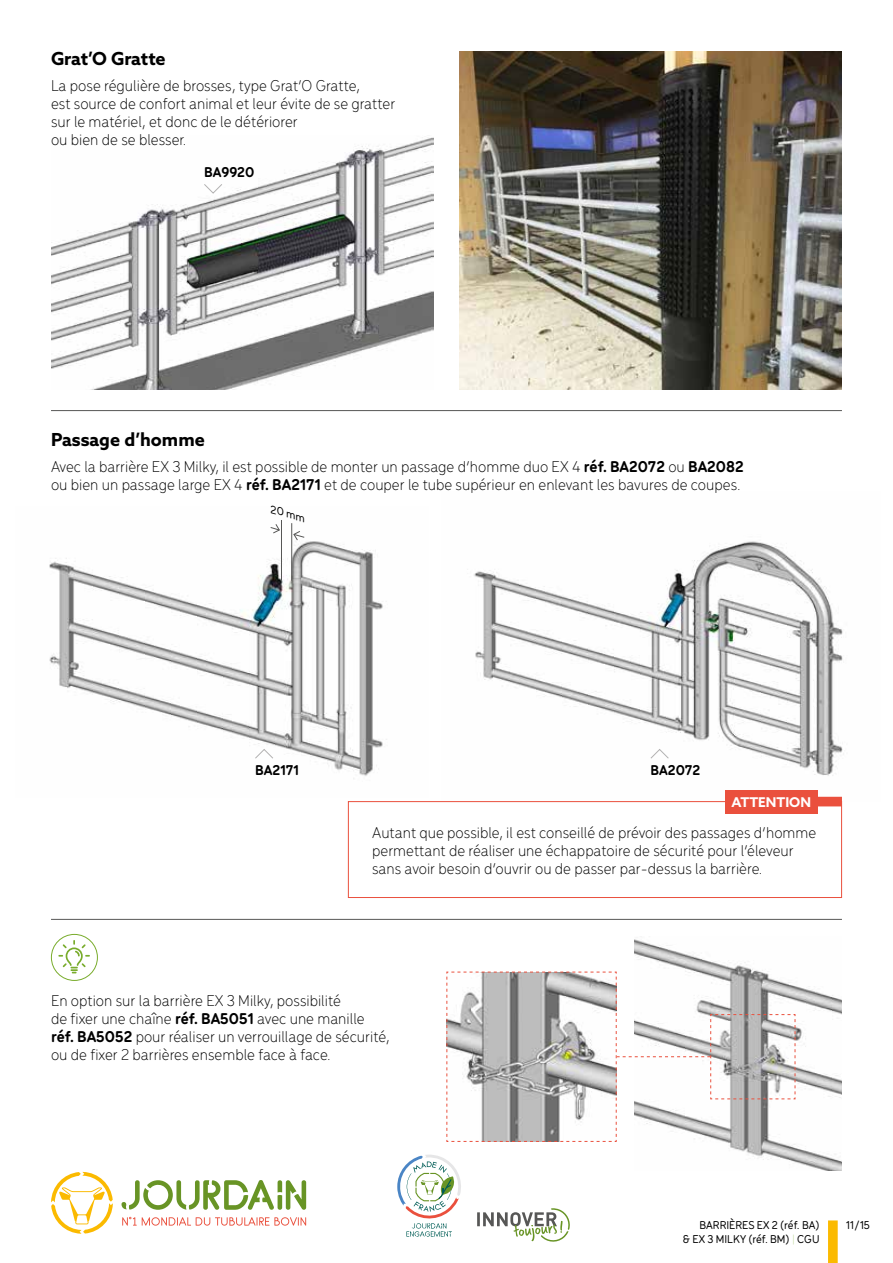
<style>
.page{position:relative;width:893px;height:1263px;background:#fff}
.page>*{position:absolute;margin:0;border:0;box-sizing:border-box;transform-origin:0 0}
.t1{font:700 18px "Azo Sans";color:#000}
.t2{font:300 16.5px/18px "Menco";color:#000}
.t3{font:700 15px "Menco";color:#000}
.t4{font:700 13.5px "Azo Sans";color:#fff}
.t5{font:500 12px "Menco";color:#000}
.t6{font:italic 500 11.55px "Menco";color:#000;scale:1.08 1}
.s1{font-weight:700}
.s2{font-weight:100;color:#79ac2c}
</style>
<div class="page">
<div style="left:828px;top:1220px;width:10px;height:43px;background:#fbba00"></div>
<svg style="left:122px;top:1217px;width:184px;height:8px"></svg>
<svg style="left:122px;top:1180px;width:184px;height:30px"></svg>
<svg style="left:51px;top:1172px;width:62px;height:62px"></svg>
<svg style="left:477px;top:1208px;width:93px;height:34px"></svg>
<svg style="left:397px;top:1155px;width:64px;height:81px"></svg>
<img style="left:635px;top:939px;width:207px;height:231px">
<img style="left:49px;top:523px;width:338px;height:256px">
<img style="left:474px;top:541px;width:370px;height:261px">
<img style="left:51px;top:137px;width:383px;height:252px">
<img style="left:459px;top:51px;width:383px;height:338px">
<hr style="left:51px;top:410px;width:791px;height:1px;background:#575756">
<hr style="left:51px;top:919px;width:791px;height:1px;background:#575756">
<svg style="left:203px;top:183px;width:20px;height:11px"></svg>
<svg style="left:650px;top:748px;width:19px;height:11px"></svg>
<svg style="left:254px;top:748px;width:20px;height:11px"></svg>
<div style="left:348px;top:801px;width:494px;height:97px;border:1px solid #ea503d"></div>
<div style="left:758px;top:797px;width:84px;height:9px;background:#ea503d"></div>
<div style="left:725px;top:790px;width:92px;height:23px;background:#ea503d"></div>
<div style="left:51px;top:934px;width:47px;height:47px;border:1px solid #79ac2c;border-radius:50%"></div>
<svg style="left:58px;top:940px;width:32px;height:33px"></svg>
<svg style="left:446px;top:971px;width:350px;height:171px"></svg>
<hr style="left:291px;top:523px;width:1px;height:58px;background:#575756">
<hr style="left:281px;top:520px;width:1px;height:61px;background:#575756">
<svg style="left:293px;top:531px;width:12px;height:10px"></svg>
<svg style="left:270px;top:524px;width:10px;height:10px"></svg>
<p class="t1" style="left:51px;top:47px;width:116px">Grat’O Gratte</p>
<p class="t2" style="left:51px;top:76px;width:346px">La pose régulière de brosses, type Grat’O Gratte,<br>est source de confort animal et leur évite de se gratter sur le matériel, et donc de le détériorer<br>ou bien de se blesser.</p>
<p class="t3" style="left:204px;top:161px;width:52px">BA9920</p>
<p class="t1" style="left:51px;top:428px;width:155px">Passage d’homme</p>
<p class="t2" style="left:51px;top:457px;width:694px">Avec la barrière EX 3 Milky, il est possible de monter un passage d’homme duo EX 4 <span class="s1">réf. BA2072</span> ou <span class="s1">BA2082 </span>ou bien un passage large EX 4 <span class="s1">réf. BA2171</span> et de couper le tube supérieur en enlevant les bavures de coupes.</p>
<p class="t6" style="left:274px;top:501px;width:35px;rotate:15deg">20 mm</p>
<p class="t3" style="left:255px;top:759px;width:46px">BA2171</p>
<p class="t3" style="left:651px;top:759px;width:51px">BA2072</p>
<p class="t4" style="left:732px;top:793px;width:81px">ATTENTION</p>
<p class="t2" style="left:372px;top:822px;width:446px">Autant que possible, il est conseillé de prévoir des passages d’homme permettant de réaliser une échappatoire de sécurité pour l’éleveur sans avoir besoin d’ouvrir ou de passer par-dessus la barrière.</p>
<p class="t2" style="left:51px;top:990px;width:340px">En option sur la barrière EX 3 Milky, possibilité<br>de fixer une chaîne <span class="s1">réf. BA5051</span> avec une manille <span class="s1">réf. BA5052</span> pour réaliser un verrouillage de sécurité, ou de fixer 2 barrières ensemble face à face.</p>
<p class="t5" style="left:699px;top:1217px;width:121px">BARRIÈRES EX 2 (réf. BA)</p>
<p class="t5" style="left:846px;top:1217px;width:25px">11/15</p>
<p class="t5" style="left:683px;top:1230px;width:138px">&amp; EX 3 MILKY (réf. BM) <span class="s2">|</span> CGU</p>
</div>
